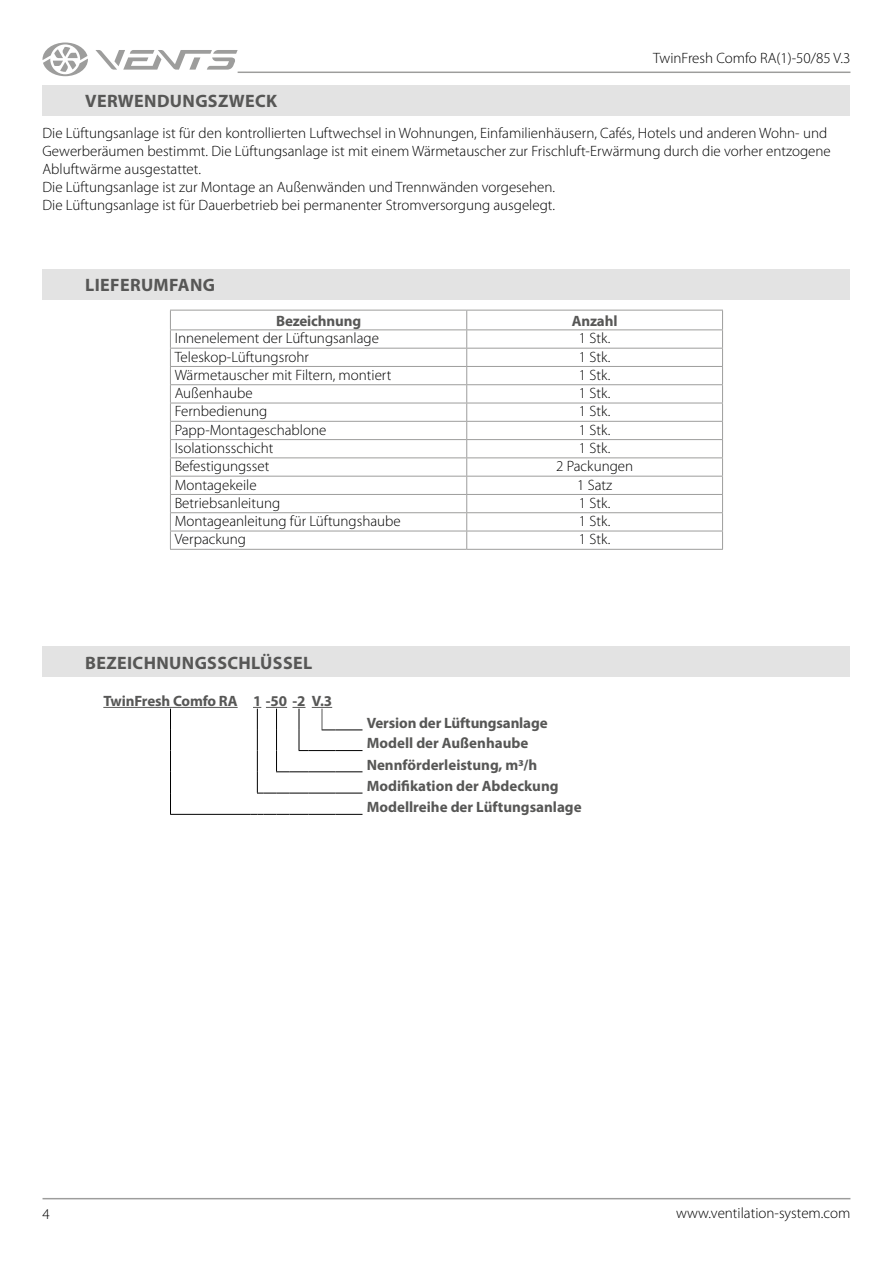
<style>
.page{position:relative;width:893px;height:1263px;background:#fff}
.page>*{position:absolute;margin:0;border:0;box-sizing:border-box;transform-origin:0 0}
.t1{font:700 18px "Myriad Pro";letter-spacing:.02em;color:#575756}
.t2{font:300 15px/18px "Myriad Pro";color:#000}
.t3{font:700 15px/21.1px "Myriad Pro";color:#575756}
</style>
<div class="page">
<hr style="left:43px;top:1198px;width:807px;height:1px;background:#9d9d9c">
<hr style="left:238px;top:72px;width:612px;height:1px;background:#9d9d9c">
<svg style="left:95px;top:50px;width:143px;height:20px"></svg>
<svg style="left:43px;top:43px;width:45px;height:33px"></svg>
<hr style="left:170px;top:310px;width:297px;height:1px;background:#9d9d9c">
<hr style="left:467px;top:310px;width:256px;height:1px;background:#9d9d9c">
<hr style="left:170px;top:329px;width:297px;height:1px;background:#9d9d9c">
<hr style="left:170px;top:348px;width:297px;height:1px;background:#9d9d9c">
<hr style="left:467px;top:348px;width:256px;height:1px;background:#9d9d9c">
<hr style="left:170px;top:366px;width:297px;height:1px;background:#9d9d9c">
<hr style="left:467px;top:366px;width:256px;height:1px;background:#9d9d9c">
<hr style="left:170px;top:384px;width:297px;height:1px;background:#9d9d9c">
<hr style="left:467px;top:384px;width:256px;height:1px;background:#9d9d9c">
<hr style="left:170px;top:403px;width:297px;height:1px;background:#9d9d9c">
<hr style="left:170px;top:421px;width:297px;height:1px;background:#9d9d9c">
<hr style="left:170px;top:439px;width:297px;height:1px;background:#9d9d9c">
<hr style="left:467px;top:439px;width:256px;height:1px;background:#9d9d9c">
<hr style="left:170px;top:457px;width:297px;height:1px;background:#9d9d9c">
<hr style="left:467px;top:457px;width:256px;height:1px;background:#9d9d9c">
<hr style="left:170px;top:476px;width:297px;height:1px;background:#9d9d9c">
<hr style="left:467px;top:476px;width:256px;height:1px;background:#9d9d9c">
<hr style="left:170px;top:494px;width:297px;height:1px;background:#9d9d9c">
<hr style="left:467px;top:494px;width:256px;height:1px;background:#9d9d9c">
<hr style="left:170px;top:512px;width:297px;height:1px;background:#9d9d9c">
<hr style="left:467px;top:512px;width:256px;height:1px;background:#9d9d9c">
<hr style="left:170px;top:531px;width:297px;height:1px;background:#9d9d9c">
<hr style="left:467px;top:531px;width:256px;height:1px;background:#9d9d9c">
<hr style="left:170px;top:549px;width:297px;height:1px;background:#9d9d9c">
<hr style="left:467px;top:549px;width:256px;height:1px;background:#9d9d9c">
<hr style="left:467px;top:403px;width:256px;height:1px;background:#9d9d9c">
<hr style="left:467px;top:421px;width:256px;height:1px;background:#9d9d9c">
<svg style="left:170px;top:310px;width:1px;height:239px"></svg>
<svg style="left:466px;top:310px;width:1px;height:239px"></svg>
<svg style="left:722px;top:310px;width:1px;height:239px"></svg>
<hr style="left:467px;top:329px;width:256px;height:1px;background:#9d9d9c">
<svg style="left:170px;top:709px;width:1px;height:105px"></svg>
<hr style="left:170px;top:814px;width:81px;height:1px;background:#000">
<svg style="left:251px;top:814px;width:111px;height:1px"></svg>
<hr style="left:103px;top:707px;width:135px;height:1px;background:#575756">
<svg style="left:253px;top:707px;width:109px;height:87px"></svg>
<div style="left:43px;top:269px;width:807px;height:31px;background:#e3e3e3"></div>
<div style="left:43px;top:646px;width:807px;height:31px;background:#e3e3e3"></div>
<div style="left:43px;top:85px;width:807px;height:31px;background:#e3e3e3"></div>
<p class="t2" style="left:653px;top:49px;width:199px">TwinFresh Comfo RA(1)-50/85 V.3</p>
<p class="t1" style="left:85px;top:90px;width:194px">VERWENDUNGSZWECK</p>
<p class="t2" style="left:43px;top:124px;width:790px">Die Lüftungsanlage ist für den kontrollierten Luftwechsel in Wohnungen, Einfamilienhäusern, Cafés, Hotels und anderen Wohn- und Gewerberäumen bestimmt. Die Lüftungsanlage ist mit einem Wärmetauscher zur Frischluft-Erwärmung durch die vorher entzogene Abluftwärme ausgestattet.<br>Die Lüftungsanlage ist zur Montage an Außenwänden und Trennwänden vorgesehen.<br>Die Lüftungsanlage ist für Dauerbetrieb bei permanenter Stromversorgung ausgelegt.</p>
<p class="t1" style="left:85px;top:273px;width:131px">LIEFERUMFANG</p>
<p class="t3" style="left:276px;top:309px;width:87px">Bezeichnung</p>
<p class="t3" style="left:572px;top:309px;width:47px">Anzahl</p>
<p class="t2" style="left:175px;top:329px;width:206px">Innenelement der Lüftungsanlage</p>
<p class="t2" style="left:579px;top:329px;width:33px">1 Stk.</p>
<p class="t2" style="left:175px;top:348px;width:136px">Teleskop-Lüftungsrohr</p>
<p class="t2" style="left:579px;top:348px;width:33px">1 Stk.</p>
<p class="t2" style="left:175px;top:366px;width:218px">Wärmetauscher mit Filtern, montiert</p>
<p class="t2" style="left:579px;top:366px;width:33px">1 Stk.</p>
<p class="t2" style="left:175px;top:384px;width:80px">Außenhaube</p>
<p class="t2" style="left:579px;top:384px;width:33px">1 Stk.</p>
<p class="t2" style="left:175px;top:403px;width:94px">Fernbedienung</p>
<p class="t2" style="left:579px;top:403px;width:33px">1 Stk.</p>
<p class="t2" style="left:175px;top:421px;width:153px">Papp-Montageschablone</p>
<p class="t2" style="left:579px;top:421px;width:33px">1 Stk.</p>
<p class="t2" style="left:175px;top:439px;width:100px">Isolationsschicht</p>
<p class="t2" style="left:579px;top:439px;width:33px">1 Stk.</p>
<p class="t2" style="left:175px;top:457px;width:96px">Befestigungsset</p>
<p class="t2" style="left:556px;top:457px;width:79px">2 Packungen</p>
<p class="t2" style="left:175px;top:476px;width:84px">Montagekeile</p>
<p class="t2" style="left:577px;top:476px;width:37px">1 Satz</p>
<p class="t2" style="left:175px;top:494px;width:107px">Betriebsanleitung</p>
<p class="t2" style="left:579px;top:494px;width:33px">1 Stk.</p>
<p class="t2" style="left:175px;top:512px;width:228px">Montageanleitung für Lüftungshaube</p>
<p class="t2" style="left:579px;top:512px;width:33px">1 Stk.</p>
<p class="t2" style="left:175px;top:531px;width:73px">Verpackung</p>
<p class="t2" style="left:579px;top:531px;width:33px">1 Stk.</p>
<p class="t1" style="left:85px;top:651px;width:229px">BEZEICHNUNGSSCHLÜSSEL</p>
<p class="t3" style="left:103px;top:690px;width:230px">TwinFresh Comfo RA 1 -50 -2 V.3</p>
<p class="t3" style="left:367px;top:712px;width:216px">Version der Lüftungsanlage<br>Modell der Außenhaube<br>Nennförderleistung, m3/h<br>Modifikation der Abdeckung<br>Modellreihe der Lüftungsanlage</p>
<p class="t2" style="left:43px;top:1205px;width:9px">4</p>
<p class="t2" style="left:676px;top:1204px;width:176px">www.ventilation-system.com</p>
</div>
